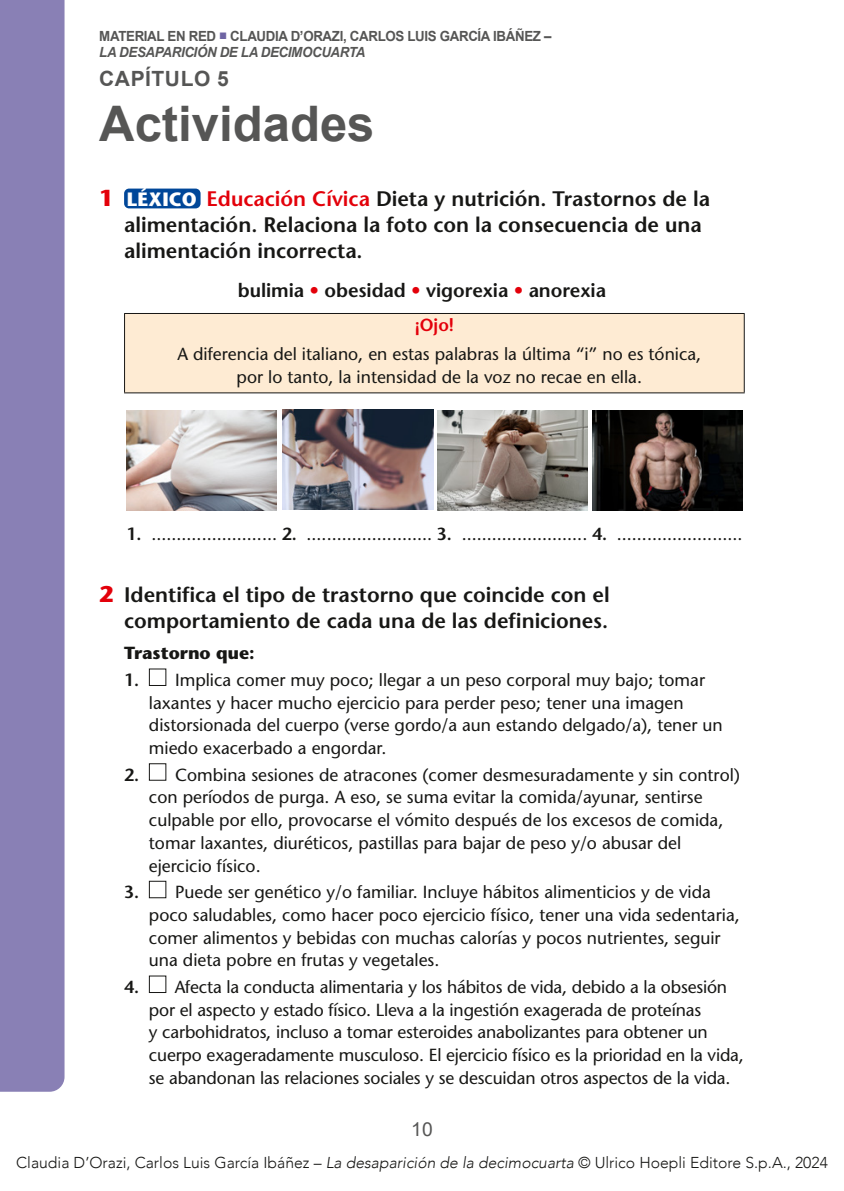
<style>
.page{position:relative;width:844px;height:1191px;background:#fff}
.page>*{position:absolute;margin:0;border:0;box-sizing:border-box;transform-origin:0 0}
.t1{font:700 49px "Arial";color:#565655}
.t2{font:600 21px/26.2px "Stone Sans Std";color:#171715}
.t3{font:700 21px "Arial";letter-spacing:.025em;color:#565655}
.t4{font:600 19.25px "Stone Sans Std";letter-spacing:-.005em;color:#171715}
.t5{font:19.25px "Arial";color:#565655}
.t6{font:500 17.5px/22.8px "Stone Sans Std";color:#171715}
.t7{font:700 17.5px "Stone Sans Std";color:#171715}
.t8{font:600 17.5px "Stone Sans Std";color:#e3000a}
.t9{font:300 15.75px "Avenir";color:#171715}
.t10{font:700 14px/15.8px "Arial";letter-spacing:-.025em;color:#565655;scale:.95 1}
.s1{color:#6e64a3}
.s2{font-style:italic}
.s3{font-weight:700;font-size:22.75px;color:#e3000a}
.s4{font-weight:700;font-size:19.25px;color:#fff}
.s5{color:#e3000a}
.s6{font-weight:600}
</style>
<div class="page">
<div style="left:0;top:0;width:64px;height:1091px;background:#8980b5"></div>
<div style="left:124px;top:189px;width:76px;height:19px;background:#004799;border-radius:5px"></div>
<div style="left:149px;top:668px;width:17px;height:18px;border:1px solid #171715"></div>
<div style="left:149px;top:763px;width:17px;height:17px;border:1px solid #171715"></div>
<div style="left:149px;top:881px;width:17px;height:17px;border:1px solid #171715"></div>
<div style="left:149px;top:975px;width:17px;height:18px;border:1px solid #171715"></div>
<img style="left:126px;top:410px;width:151px;height:100px">
<img style="left:283px;top:409px;width:150px;height:101px">
<img style="left:437px;top:410px;width:150px;height:100px">
<img style="left:592px;top:410px;width:150px;height:100px">
<div style="left:124px;top:313px;width:620px;height:80px;background:#feebd3"></div>
<hr style="left:124px;top:313px;width:620px;height:1px;background:#171715">
<hr style="left:124px;top:314px;width:1px;height:78px;background:#171715">
<hr style="left:743px;top:314px;width:1px;height:78px;background:#171715">
<hr style="left:124px;top:392px;width:620px;height:1px;background:#171715">
<p class="t10" style="left:99px;top:28px;width:477px">MATERIAL EN RED <span class="s1">■</span> CLAUDIA D’ORAZI, CARLOS LUIS GARCÍA IBÁÑEZ –<br><span class="s2">LA DESAPARICIÓN DE LA DECIMOCUARTA</span></p>
<p class="t3" style="left:99px;top:65px;width:131px">CAPÍTULO 5</p>
<h1 class="t1" style="left:99px;top:92px;width:277px">Actividades</h1>
<p class="t2" style="left:124px;top:185px;width:587px;text-indent:-25px"><span class="s3">1</span> <span class="s4">LÉXICO</span> <span class="s5">Educación Cívica</span> Dieta y nutrición. Trastornos de la alimentación. Relaciona la foto con la consecuencia de una alimentación incorrecta.</p>
<p class="t4" style="left:238px;top:278px;width:369px">bulimia <span class="s5">•</span> obesidad <span class="s5">•</span> vigorexia <span class="s5">•</span> anorexia</p>
<p class="t8" style="left:414px;top:315px;width:41px">¡Ojo!</p>
<p class="t6" style="left:177px;top:343px;width:525px;text-align:center">A diferencia del italiano, en estas palabras la última “i” no es tónica, por lo tanto, la intensidad de la voz no recae en ella.</p>
<p class="t6" style="left:126px;top:522px;width:617px"><span class="s6">1.</span> ......................... <span class="s6">2.</span> ......................... <span class="s6">3.</span> ......................... <span class="s6">4.</span> .........................</p>
<p class="t2" style="left:99px;top:581px;width:511px;text-align:right"><span class="s3">2</span> Identifica el tipo de trastorno que coincide con el comportamiento de cada una de las definiciones.</p>
<p class="t7" style="left:124px;top:643px;width:132px">Trastorno que:</p>
<p class="t6" style="left:149px;top:668px;width:575px;text-indent:-25px"><span class="s6">1.</span> Implica comer muy poco; llegar a un peso corporal muy bajo; tomar laxantes y hacer mucho ejercicio para perder peso; tener una imagen distorsionada del cuerpo (verse gordo/a aun estando delgado/a), tener un miedo exacerbado a engordar.</p>
<p class="t6" style="left:149px;top:763px;width:592px;text-indent:-25px"><span class="s6">2.</span> Combina sesiones de atracones (comer desmesuradamente y sin control) con períodos de purga. A eso, se suma evitar la comida/ayunar, sentirse culpable por ello, provocarse el vómito después de los excesos de comida, tomar laxantes, diuréticos, pastillas para bajar de peso y/o abusar del ejercicio físico.</p>
<p class="t6" style="left:149px;top:880px;width:592px;text-indent:-25px"><span class="s6">3.</span> Puede ser genético y/o familiar. Incluye hábitos alimenticios y de vida poco saludables, como hacer poco ejercicio físico, tener una vida sedentaria, comer alimentos y bebidas con muchas calorías y pocos nutrientes, seguir una dieta pobre en frutas y vegetales.</p>
<p class="t6" style="left:149px;top:975px;width:596px;text-indent:-25px"><span class="s6">4.</span> Afecta la conducta alimentaria y los hábitos de vida, debido a la obsesión por el aspecto y estado físico. Lleva a la ingestión exagerada de proteínas<br>y carbohidratos, incluso a tomar esteroides anabolizantes para obtener un cuerpo exageradamente musculoso. El ejercicio físico es la prioridad en la vida, se abandonan las relaciones sociales y se descuidan otros aspectos de la vida.</p>
<p class="t5" style="left:411px;top:1116px;width:23px">10</p>
<p class="t9" style="left:16px;top:1153px;width:813px">Claudia D’Orazi, Carlos Luis García Ibáñez – <span class="s2">La desaparición de la decimocuarta</span> © Ulrico Hoepli Editore S.p.A., 2024</p>
</div>
